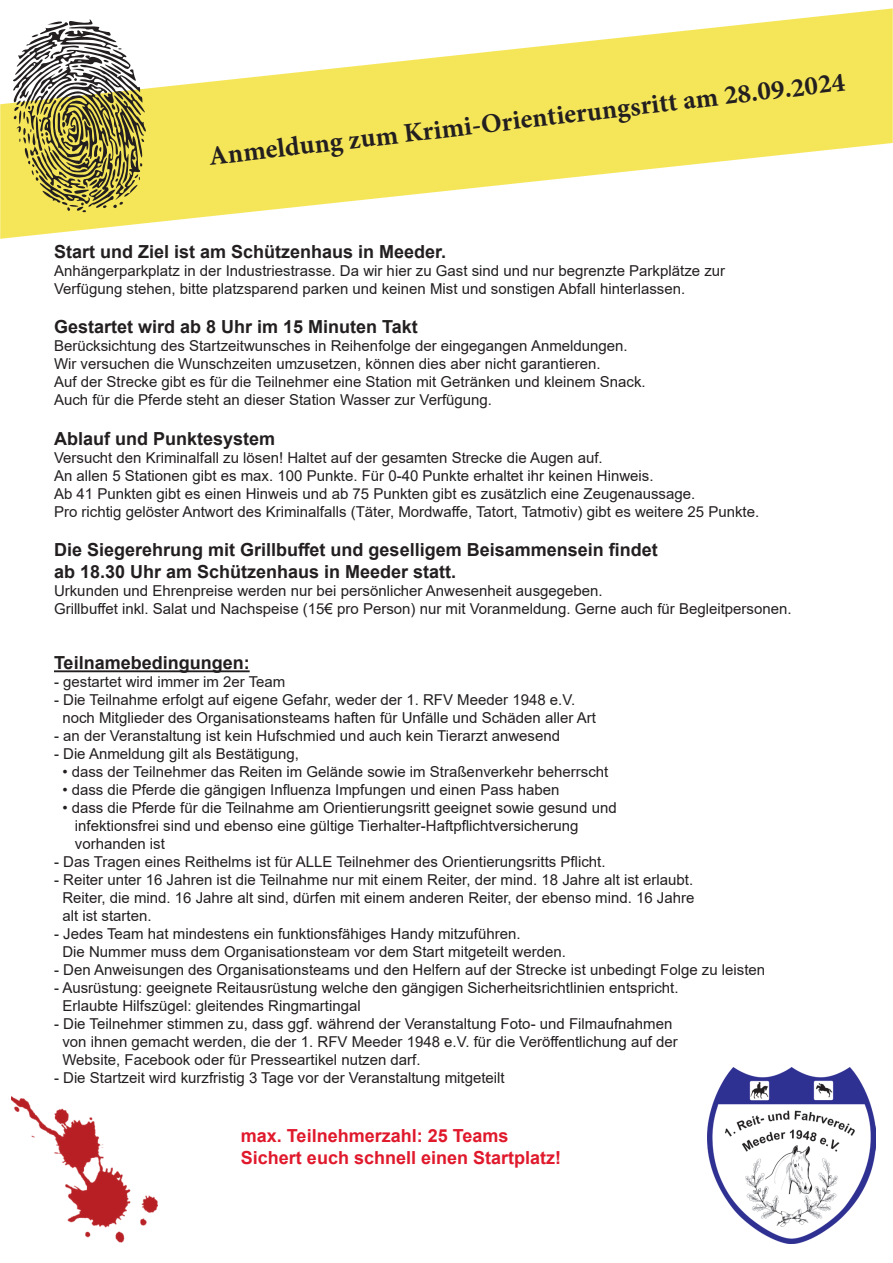
<style>
.page{position:relative;width:893px;height:1263px;background:#fff}
.page>*{position:absolute;margin:0;border:0;box-sizing:border-box;transform-origin:0 0}
.t1{font:700 27px "Minion Pro";color:#231f20}
.t2{font:700 18px/21.6px "Arial";color:#231f20}
.t3{font:700 18px/21.6px "Arial";color:#e0192c}
.t4{font:15px/18px "Arial";color:#231f20}
</style>
<div class="page">
<svg style="left:0;top:8px;width:893px;height:231px;fill:#f5e659"></svg>
<svg style="left:11px;top:19px;width:135px;height:193px"></svg>
<img style="left:11px;top:1096px;width:146px;height:147px">
<img style="left:707px;top:1068px;width:168px;height:175px">
<hr style="left:54px;top:670px;width:196px;height:2px;background:#231f20">
<h1 class="t1" style="left:207px;top:139px;width:642px;rotate:-7deg">Anmeldung zum Krimi-Orientierungsritt am 28.09.2024</h1>
<p class="t2" style="left:54px;top:241px;width:394px">Start und Ziel ist am Schützenhaus in Meeder.</p>
<p class="t4" style="left:54px;top:261px;width:673px">Anhängerparkplatz in der Industriestrasse. Da wir hier zu Gast sind und nur begrenzte Parkplätze zur<br>Verfügung stehen, bitte platzsparend parken und keinen Mist und sonstigen Abfall hinterlassen.</p>
<p class="t2" style="left:54px;top:316px;width:365px">Gestartet wird ab 8 Uhr im 15 Minuten Takt</p>
<p class="t4" style="left:54px;top:337px;width:593px">Berücksichtung des Startzeitwunsches in Reihenfolge der eingegangen Anmeldungen.<br>Wir versuchen die Wunschzeiten umzusetzen, können dies aber nicht garantieren.<br>Auf der Strecke gibt es für die Teilnehmer eine Station mit Getränken und kleinem Snack.<br>Auch für die Pferde steht an dieser Station Wasser zur Verfügung.</p>
<p class="t2" style="left:54px;top:428px;width:223px">Ablauf und Punktesystem</p>
<p class="t4" style="left:54px;top:448px;width:707px">Versucht den Kriminalfall zu lösen! Haltet auf der gesamten Strecke die Augen auf.<br>An allen 5 Stationen gibt es max. 100 Punkte. Für 0-40 Punkte erhaltet ihr keinen Hinweis.<br>Ab 41 Punkten gibt es einen Hinweis und ab 75 Punkten gibt es zusätzlich eine Zeugenaussage.<br>Pro richtig gelöster Antwort des Kriminalfalls (Täter, Mordwaffe, Tatort, Tatmotiv) gibt es weitere 25 Punkte.</p>
<p class="t2" style="left:54px;top:539px;width:605px">Die Siegerehrung mit Grillbuffet und geselligem Beisammensein findet ab 18.30 Uhr am Schützenhaus in Meeder statt.</p>
<p class="t4" style="left:54px;top:582px;width:739px">Urkunden und Ehrenpreise werden nur bei persönlicher Anwesenheit ausgegeben.<br>Grillbuffet inkl. Salat und Nachspeise (15€ pro Person) nur mit Voranmeldung. Gerne auch für Begleitpersonen.</p>
<p class="t2" style="left:54px;top:652px;width:197px">Teilnamebedingungen:</p>
<p class="t4" style="left:54px;top:673px;width:233px">- gestartet wird immer im 2er Team</p>
<p class="t4" style="left:62px;top:691px;width:535px;text-indent:-8px">- Die Teilnahme erfolgt auf eigene Gefahr, weder der 1. RFV Meeder 1948 e.V. noch Mitglieder des Organisationsteams haften für Unfälle und Schäden aller Art</p>
<p class="t4" style="left:54px;top:727px;width:508px">- an der Veranstaltung ist kein Hufschmied und auch kein Tierarzt anwesend</p>
<p class="t4" style="left:54px;top:745px;width:247px">- Die Anmeldung gilt als Bestätigung,</p>
<p class="t4" style="left:62px;top:763px;width:547px">• dass der Teilnehmer das Reiten im Gelände sowie im Straßenverkehr beherrscht</p>
<p class="t4" style="left:62px;top:781px;width:499px">• dass die Pferde die gängigen Influenza Impfungen und einen Pass haben</p>
<p class="t4" style="left:75px;top:799px;width:543px;text-indent:-13px">• dass die Pferde für die Teilnahme am Orientierungsritt geeignet sowie gesund und infektionsfrei sind und ebenso eine gültige Tierhalter-Haftpflichtversicherung vorhanden ist</p>
<p class="t4" style="left:54px;top:853px;width:553px">- Das Tragen eines Reithelms ist für ALLE Teilnehmer des Orientierungsritts Pflicht.</p>
<p class="t4" style="left:62px;top:871px;width:633px;text-align:justify;text-indent:-8px">- Reiter unter 16 Jahren ist die Teilnahme nur mit einem Reiter, der mind. 18 Jahre alt ist erlaubt.<br>Reiter, die mind. 16 Jahre alt sind, dürfen mit einem anderen Reiter, der ebenso mind. 16 Jahre alt ist starten.</p>
<p class="t4" style="left:62px;top:925px;width:505px;text-indent:-8px">- Jedes Team hat mindestens ein funktionsfähiges Handy mitzuführen.<br>Die Nummer muss dem Organisationsteam vor dem Start mitgeteilt werden.</p>
<p class="t4" style="left:54px;top:961px;width:713px">- Den Anweisungen des Organisationsteams und den Helfern auf der Strecke ist unbedingt Folge zu leisten</p>
<p class="t4" style="left:62px;top:979px;width:618px;text-indent:-8px">- Ausrüstung: geeignete Reitausrüstung welche den gängigen Sicherheitsrichtlinien entspricht.<br>Erlaubte Hilfszügel: gleitendes Ringmartingal</p>
<p class="t4" style="left:62px;top:1015px;width:617px;text-indent:-8px">- Die Teilnehmer stimmen zu, dass ggf. während der Veranstaltung Foto- und Filmaufnahmen von ihnen gemacht werden, die der 1. RFV Meeder 1948 e.V. für die Veröffentlichung auf der<br>Website, Facebook oder für Presseartikel nutzen darf.</p>
<p class="t4" style="left:54px;top:1069px;width:452px">- Die Startzeit wird kurzfristig 3 Tage vor der Veranstaltung mitgeteilt</p>
<p class="t3" style="left:241px;top:1125px;width:322px">max. Teilnehmerzahl: 25 Teams<br>Sichert euch schnell einen Startplatz!</p>
</div>
